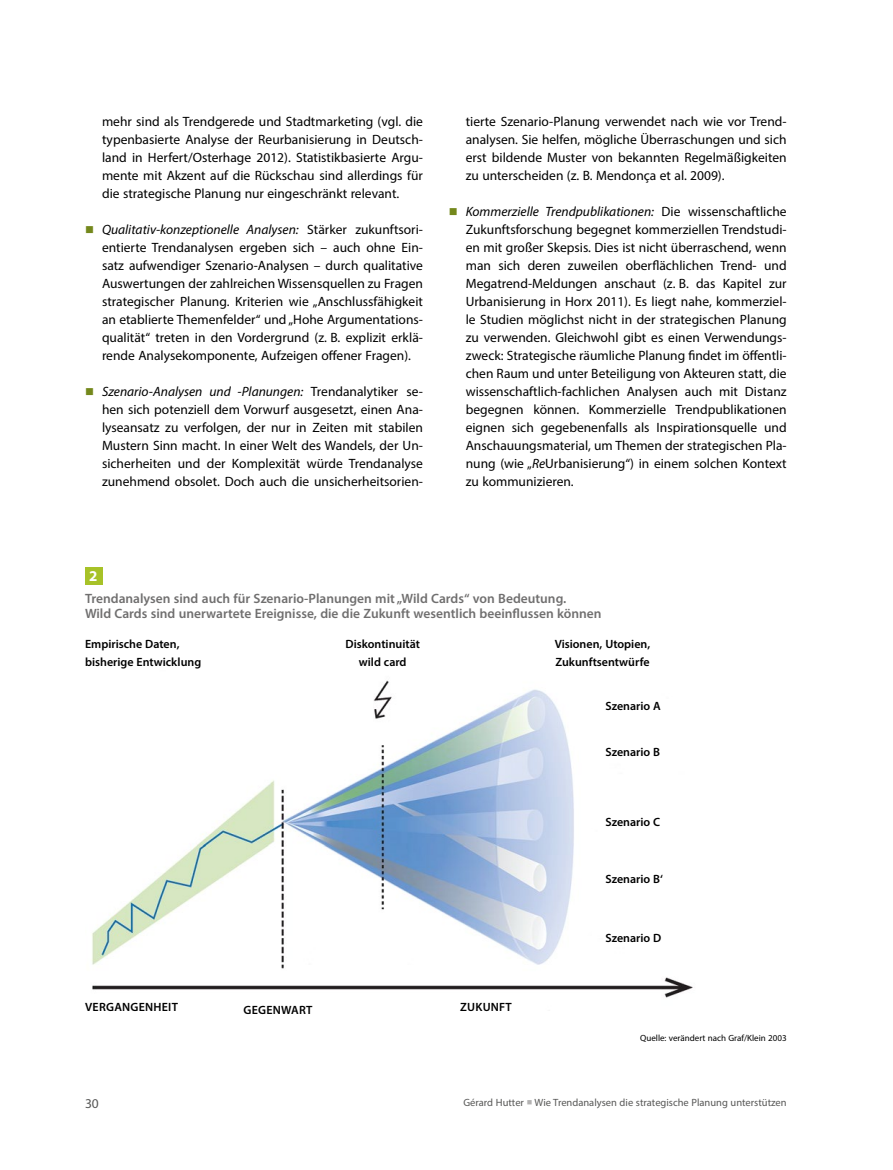
<style>
.page{position:relative;width:893px;height:1170px;background:#fff}
.page>*{position:absolute;margin:0;border:0;box-sizing:border-box;transform-origin:0 0}
.t1{font:700 15px "Myriad Pro";color:#fff}
.Einzug{font:13.5px/18px "Myriad Pro";color:#000;text-align:justify}
.t2{font:600 13.5px/15px "Myriad Pro";color:#706f6f}
.Seitenzahl_links{font:13.5px "Myriad Pro";color:#575756}
.t3{font:600 12px/18px "Myriad Pro";color:#000}
.t4{font:600 12px "Myriad Pro";letter-spacing:.02em;color:#000}
.t5{font:10.5px "Myriad Pro";color:#575756}
.t6{font:9px "Myriad Pro";color:#000}
.s1{color:#74881c}
.s2{font-style:italic}
.s3{color:#b3b2b2}
</style>
<div class="page">
<div style="left:85px;top:567px;width:17px;height:17px;background:#a7c228"></div>
<img style="left:92px;top:680px;width:601px;height:318px">
<p class="Einzug" style="left:102px;top:112px;width:322px">mehr sind als Trendgerede und Stadtmarketing (vgl. die typenbasierte Analyse der Reurbanisierung in Deutsch&shy;land in Herfert/Osterhage 2012). Statistikbasierte Argu&shy;mente mit Akzent auf die Rückschau sind allerdings für die strategische Planung nur eingeschränkt relevant.</p>
<p class="Einzug" style="left:102px;top:220px;width:322px;text-indent:-17px"><span class="s1">■</span> <span class="s2">Qualitativ-konzeptionelle Analysen:</span> Stärker zukunftsori&shy;entierte Trendanalysen ergeben sich – auch ohne Ein&shy;satz aufwendiger Szenario-Analysen – durch qualitative Auswertungen der zahlreichen Wissensquellen zu Fragen strategischer Planung. Kriterien wie „Anschlussfähigkeit an etablierte Themenfelder“ und „Hohe Argumentations&shy;qualität“ treten in den Vordergrund (z. B. explizit erklä&shy;rende Analysekomponente, Aufzeigen offener Fragen).</p>
<p class="Einzug" style="left:102px;top:382px;width:322px;text-indent:-17px"><span class="s1">■</span> <span class="s2">Szenario-Analysen und -Planungen:</span> Trendanalytiker se&shy;hen sich potenziell dem Vorwurf ausgesetzt, einen Ana&shy;lyseansatz zu verfolgen, der nur in Zeiten mit stabilen Mustern Sinn macht. In einer Welt des Wandels, der Un&shy;sicherheiten und der Komplexität würde Trendanalyse zunehmend obsolet. Doch auch die unsicherheitsorien-</p>
<p class="Einzug" style="left:466px;top:112px;width:322px">tierte Szenario-Planung verwendet nach wie vor Trend&shy;analysen. Sie helfen, mögliche Überraschungen und sich erst bildende Muster von bekannten Regelmäßigkeiten zu unterscheiden (z. B. Mendonça et al. 2009).</p>
<p class="Einzug" style="left:466px;top:202px;width:322px;text-indent:-17px"><span class="s1">■</span> <span class="s2">Kommerzielle Trendpublikationen:</span> Die wissenschaftliche Zukunftsforschung begegnet kommerziellen Trendstudi&shy;en mit großer Skepsis. Dies ist nicht überraschend, wenn man sich deren zuweilen oberflächlichen Trend- und Megatrend-Meldungen anschaut (z. B. das Kapitel zur Urbanisierung in Horx 2011). Es liegt nahe, kommerziel&shy;le Studien möglichst nicht in der strategischen Planung zu verwenden. Gleichwohl gibt es einen Verwendungs&shy;zweck: Strategische räumliche Planung findet im öffentli&shy;chen Raum und unter Beteiligung von Akteuren statt, die wissenschaftlich-fachlichen Analysen auch mit Distanz begegnen können. Kommerzielle Trendpublikationen eignen sich gegebenenfalls als Inspirationsquelle und Anschauungsmaterial, um Themen der strategischen Pla&shy;nung (wie „<span class="s2">Re</span>Urbanisierung“) in einem solchen Kontext zu kommunizieren.</p>
<p class="t1" style="left:89px;top:566px;width:10px">2</p>
<p class="t2" style="left:85px;top:590px;width:518px">Trendanalysen sind auch für Szenario-Planungen mit „Wild Cards“ von Bedeutung.<br>Wild Cards sind unerwartete Ereignisse, die die Zukunft wesentlich beeinflussen können</p>
<p class="t3" style="left:345px;top:635px;width:76px;text-align:center">Diskontinuität wild card</p>
<p class="t3" style="left:555px;top:635px;width:97px">Visionen, Utopien,<br>Zukunftsentwürfe</p>
<p class="t3" style="left:605px;top:697px;width:57px">Szenario A</p>
<p class="t3" style="left:605px;top:742px;width:56px">Szenario B</p>
<p class="t3" style="left:85px;top:635px;width:118px">Empirische Daten, bisherige Entwicklung</p>
<p class="t3" style="left:605px;top:812px;width:56px">Szenario C</p>
<p class="t3" style="left:605px;top:869px;width:59px">Szenario B‘</p>
<p class="t4" style="left:85px;top:999px;width:94px">VERGANGENHEIT</p>
<p class="t4" style="left:244px;top:1001px;width:70px">GEGENWART</p>
<p class="t4" style="left:460px;top:999px;width:53px">ZUKUNFT</p>
<p class="t3" style="left:605px;top:928px;width:57px">Szenario D</p>
<p class="t6" style="left:640px;top:1032px;width:148px">Quelle: verändert nach Graf/Klein 2003</p>
<p class="Seitenzahl_links" style="left:85px;top:1094px;width:15px">30</p>
<p class="t5" style="left:463px;top:1095px;width:325px">Gérard Hutter <span class="s3">■</span> Wie Trendanalysen die strategische Planung unterstützen</p>
</div>
